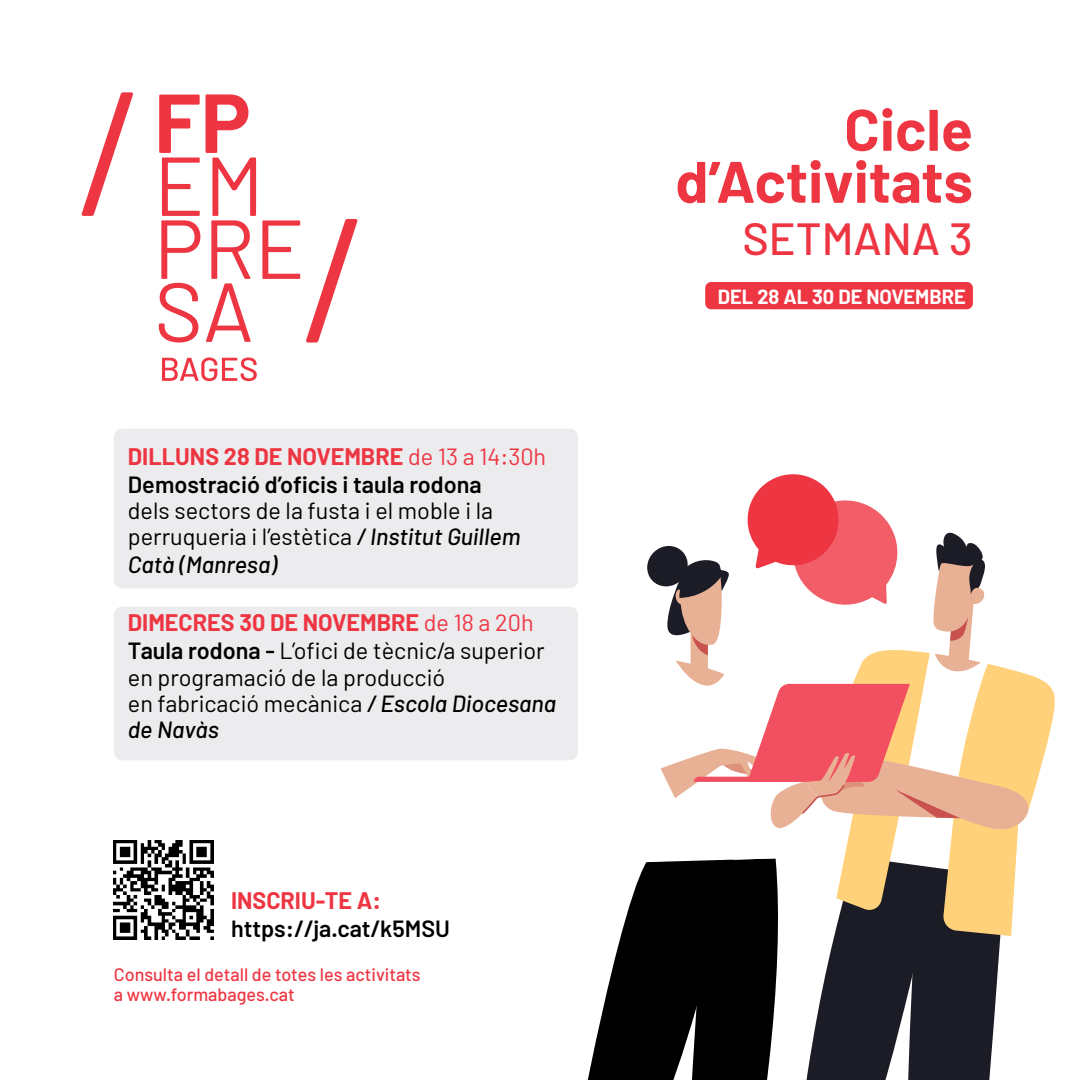
<style>
.page{position:relative;width:1080px;height:1080px;background:#fff}
.page>*{position:absolute;margin:0;border:0;box-sizing:border-box;transform-origin:0 0}
.t1{font:700 58.5px/52px "Barlow";color:#ee3643;text-align:right}
.t2{font:500 45px "Barlow";color:#ee3643}
.t3{font:23.4px/26.8px "Barlow";color:#000}
.t4{font:700 23.4px "Barlow";color:#ee3643}
.t5{font:600 23.4px "Barlow";color:#000}
.t6{font:700 20px "Barlow";color:#fff}
.t7{font:500 18px "Barlow";color:#ee3643}
.s1{font-weight:400}
.s2{font-weight:600}
.s3{font-weight:500;font-style:italic}
</style>
<div class="page">
<svg style="left:572px;top:474px;width:483px;height:606px"></svg>
<div style="left:114px;top:429px;width:464px;height:159px;background:#ececee;border-radius:9px"></div>
<div style="left:114px;top:607px;width:464px;height:153px;background:#ececee;border-radius:9px"></div>
<svg style="left:262px;top:220px;width:38px;height:59px"></svg>
<svg style="left:159px;top:95px;width:41px;height:248px"></svg>
<svg style="left:206px;top:94px;width:50px;height:248px"></svg>
<svg style="left:82px;top:92px;width:51px;height:124px"></svg>
<svg style="left:306px;top:219px;width:51px;height:124px"></svg>
<svg style="left:162px;top:357px;width:95px;height:24px"></svg>
<div style="left:705px;top:282px;width:268px;height:27px;background:#ee3643;border-radius:6px"></div>
<img style="left:114px;top:840px;width:99px;height:99px">
<p class="t4" style="left:128px;top:442px;width:420px">DILLUNS 28 DE NOVEMBRE <span class="s1">de 13 a 14:30h</span></p>
<p class="t3" style="left:128px;top:470px;width:394px"><span class="s2">Demostració d’oficis i taula rodona </span>dels sectors de la fusta i el moble i la perruqueria i l’estètica <span class="s3">/ Institut Guillem Catà (Manresa)</span></p>
<p class="t4" style="left:128px;top:608px;width:407px">DIMECRES 30 DE NOVEMBRE <span class="s1">de 18 a 20h</span></p>
<p class="t3" style="left:128px;top:637px;width:430px;line-height:26.2px"><span class="s2">Taula rodona -</span> L’ofici de tècnic/a superior en programació de la producció<br>en fabricació mecànica <span class="s3">/ Escola Diocesana de Navàs</span></p>
<p class="t4" style="left:231px;top:886px;width:152px">INSCRIU-TE A:</p>
<p class="t5" style="left:231px;top:915px;width:221px">https://ja.cat/k5MSU</p>
<p class="t7" style="left:114px;top:963px;width:308px">Consulta el detall de totes les activitats</p>
<p class="t7" style="left:114px;top:983px;width:182px">a www.formabages.cat</p>
<p class="t1" style="left:676px;top:103px;width:299px">Cicle d’Activitats</p>
<p class="t2" style="left:742px;top:211px;width:232px">SETMANA 3</p>
<p class="t6" style="left:718px;top:284px;width:249px">DEL 28 AL 30 DE NOVEMBRE</p>
</div>
